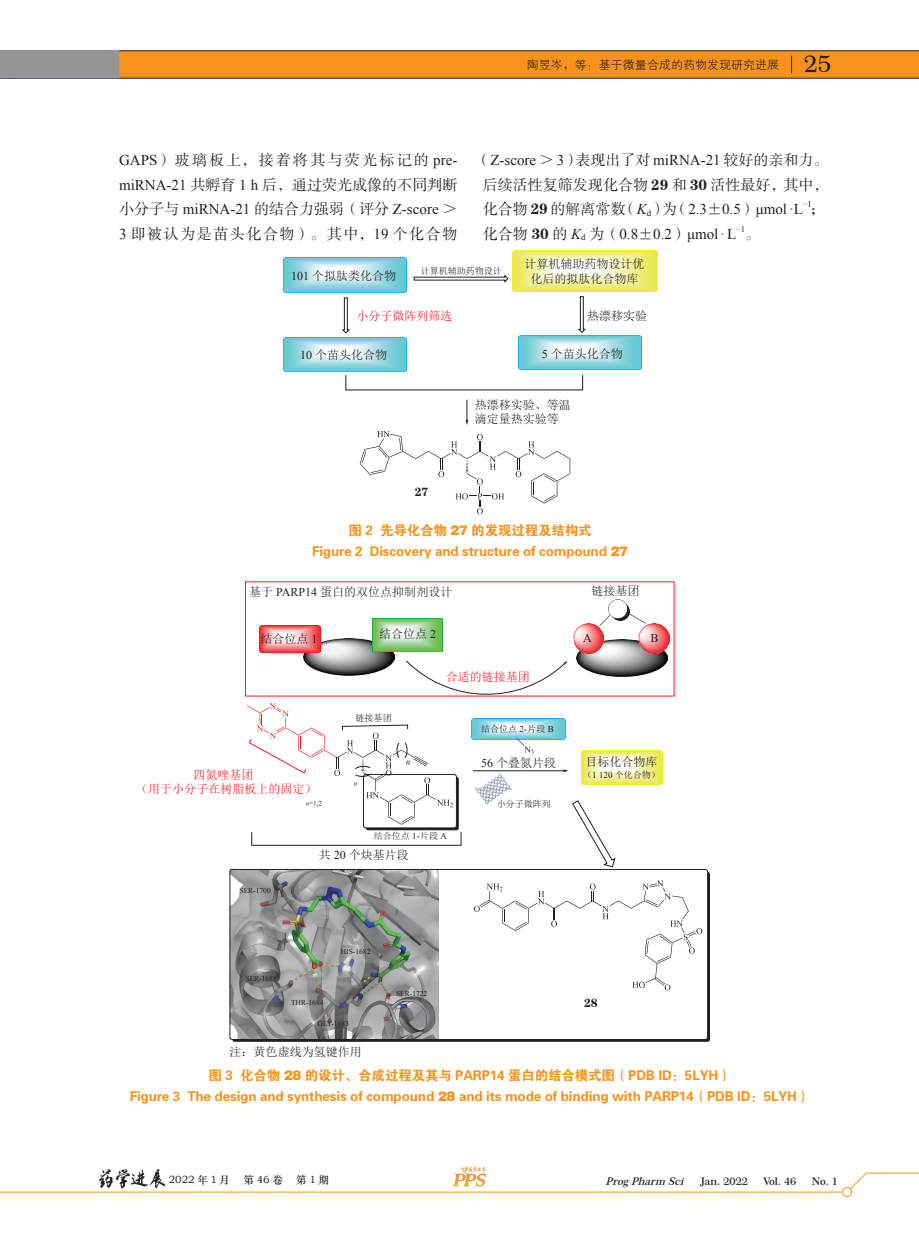
<style>
.page{position:relative;width:919px;height:1238px;background:#fff}
.page>*{position:absolute;margin:0;border:0;box-sizing:border-box;transform-origin:0 0}
.t1{font:15px "Times New Roman";color:#231f20}
.t2{font:15px/24.6px "FZSSK GBK1 0";color:#231f20}
.t3{font:15px/24.6px "FZSSK GBK1 0";letter-spacing:.075em;color:#231f20}
.t4{font:15px "FZSSK GBK1 0";letter-spacing:.1em;color:#231f20}
.t5{font:13.5px/21px "FZDHTK GBK1 0";letter-spacing:-.01em;color:#f7931d;text-align:center}
.t6{font:12px/14.4px "Sim Sun";color:#231f20;text-align:center}
.t7{font:12px/14.4px "Sim Sun";color:#ee1d23;text-align:center}
.t8{font:12px "FZXH1 K GBK1 0";color:#231f20}
.t9{font:12px "FZCSK GBK1 0";color:#231f20}
.t10{font:12px "Times New Roman";color:#231f20}
.t11{font:600 10.5px "Century 751 BT";color:#231f20}
.t12{font:10.5px "ST Zhongsong";letter-spacing:.125em;color:#231f20}
.t13{font:italic 600 10.5px "Century 751 BT";color:#231f20}
.t14{font:9px "Sim Sun";color:#231f20}
.t15{font:8.7px "Sim Sun";color:#231f20}
.t16{font:7.5px "Times New Roman";color:#231f20}
.s1{font-family:"Century 751 BT";font-weight:600;font-size:23.1px}
.s2{font-family:"Times New Roman"}
.s3{font-family:"FZSSK GBK1 0"}
.s4{font-family:"Sim Sun"}
.s5{font-family:"FZCSK GBK1 0"}
.s6{font-family:"Times New Roman";font-style:italic}
.s7{font-style:italic}
.s8{font-family:"FZCCHK GBK1 0"}
</style>
<div class="page">
<svg style="left:0;top:50px;width:918px;height:28px;background:#ec8e1f"></svg>
<svg style="left:849px;top:1172px;width:69px;height:20px"></svg>
<hr style="left:13px;top:1191px;width:834px;height:1px;background:#f7931d">
<div style="left:842px;top:1187px;width:9px;height:9px;background:#fff;border-radius:50%"></div>
<div style="left:842px;top:1187px;width:9px;height:9px;border:1px solid #f7931d;border-radius:50%"></div>
<svg style="left:0;top:1191px;width:13px;height:1px"></svg>
<img style="left:452px;top:1166px;width:34px;height:21px">
<img style="left:98px;top:1169px;width:68px;height:20px">
<div style="left:0;top:51px;width:13px;height:27px;background:#939598"></div>
<div style="left:13px;top:51px;width:106px;height:27px;background:#939598"></div>
<img style="left:303px;top:638px;width:92px;height:22px">
<img style="left:259px;top:625px;width:61px;height:27px">
<img style="left:372px;top:618px;width:70px;height:33px">
<img style="left:576px;top:639px;width:91px;height:37px">
<img style="left:573px;top:624px;width:30px;height:29px">
<img style="left:637px;top:623px;width:32px;height:30px">
<img style="left:608px;top:599px;width:21px;height:21px">
<svg style="left:599px;top:615px;width:11px;height:11px"></svg>
<svg style="left:626px;top:612px;width:20px;height:11px"></svg>
<img style="left:615px;top:750px;width:47px;height:34px">
<svg style="left:247px;top:660px;width:368px;height:207px"></svg>
<svg style="left:232px;top:871px;width:478px;height:170px"></svg>
<div style="left:229px;top:869px;width:478px;height:170px;border:1px solid #231f20;border-radius:2px"></div>
<svg style="left:360px;top:431px;width:210px;height:83px"></svg>
<img style="left:283px;top:258px;width:124px;height:34px">
<svg style="left:341px;top:297px;width:9px;height:37px"></svg>
<img style="left:283px;top:337px;width:124px;height:34px">
<svg style="left:413px;top:274px;width:95px;height:9px"></svg>
<img style="left:512px;top:250px;width:145px;height:42px">
<svg style="left:578px;top:296px;width:8px;height:37px"></svg>
<img style="left:518px;top:335px;width:123px;height:34px">
<svg style="left:465px;top:400px;width:3px;height:25px"></svg>
<p class="t8" style="left:527px;top:58px;width:306px">陶昱岑，等：基于微量合成的药物发现研究进展 <span class="s1">25</span></p>
<p class="t3" style="left:119px;top:148px;width:340px"><span class="s2">GAPS</span>）玻璃板上，接着将其与荧光标记的 <span class="s2">pre&shy;miRNA-21</span> 共孵育 <span class="s2">1 h</span> 后，通过荧光成像的不同判断</p>
<p class="t1" style="left:119px;top:199px;width:340px"><span class="s3">小分子与</span> miRNA-21 <span class="s3">的结合力强弱（评分</span> Z-score <span class="s4">＞</span></p>
<p class="t4" style="left:119px;top:226px;width:340px"><span class="s2">3</span> 即被认为是苗头化合物）。其中，<span class="s2">19</span> 个化合物</p>
<p class="t1" style="left:475px;top:150px;width:355px"><span class="s3">（</span>Z-score <span class="s4">＞</span> 3<span class="s3">）表现出了对</span> miRNA-21 <span class="s3">较好的亲和力。</span></p>
<p class="t2" style="left:483px;top:173px;width:347px">后续活性复筛发现化合物 <span class="s5">29</span> 和 <span class="s5">30</span> 活性最好，其中，化合物 <span class="s5">29</span> 的解离常数（<span class="s6">K</span><sub>d</sub>）为（<span class="s2">2.3</span><span class="s4">±</span><span class="s2">0.5</span>） <span class="s2">μmol·L</span></p>
<p class="t15" style="left:803px;top:200px;width:10px">-<span class="s2">1</span></p>
<p class="t2" style="left:809px;top:198px;width:16px">；</p>
<p class="t1" style="left:483px;top:224px;width:255px"><span class="s3">化合物</span> <span class="s5">30</span> <span class="s3">的</span> <span class="s7">K</span><sub>d</sub> <span class="s3">为（</span>0.8<span class="s4">±</span>0.2<span class="s3">）</span>μmol·L</p>
<p class="t15" style="left:736px;top:224px;width:10px">-<span class="s2">1</span></p>
<p class="t2" style="left:745px;top:222px;width:16px">。</p>
<p class="t6" style="left:291px;top:268px;width:106px"><span class="s2">101</span> 个拟肽类化合物</p>
<p class="t6" style="left:524px;top:256px;width:121px">计算机辅助药物设计优化后的拟肽化合物库</p>
<p class="t14" style="left:421px;top:266px;width:82px">计算机辅助药物设计</p>
<p class="t7" style="left:356px;top:308px;width:97px">小分子微阵列筛选</p>
<p class="t6" style="left:587px;top:308px;width:61px">热漂移实验</p>
<p class="t6" style="left:300px;top:347px;width:88px"><span class="s2">10</span> 个苗头化合物</p>
<p class="t6" style="left:541px;top:347px;width:82px"><span class="s2">5</span> 个苗头化合物</p>
<p class="t6" style="left:474px;top:397px;width:97px;text-align:left">热漂移实验、等温滴定量热实验等</p>
<p class="t9" style="left:414px;top:484px;width:15px">27</p>
<p class="t5" style="left:312px;top:520px;width:318px">图 2 先导化合物 <span class="s8">27</span> 的发现过程及结构式<br>Figure 2 Discovery and structure of compound <span class="s8">27</span></p>
<p class="t6" style="left:249px;top:584px;width:204px">基于 <span class="s2">PARP14</span> 蛋白的双位点抑制剂设计</p>
<p class="t6" style="left:260px;top:632px;width:58px">结合位点 <span class="s2">1</span></p>
<p class="t6" style="left:379px;top:626px;width:58px">结合位点 <span class="s2">2</span></p>
<p class="t7" style="left:446px;top:669px;width:85px">合适的链接基团</p>
<p class="t14" style="left:355px;top:713px;width:38px">链接基团</p>
<p class="t7" style="left:136px;top:767px;width:181px">四氮唑基团<br>（用于小分子在树脂板上的固定）</p>
<p class="t16" style="left:239px;top:885px;width:33px">SER-1700</p>
<p class="t14" style="left:374px;top:831px;width:74px">结合位点 <span class="s2">1-</span>片段 <span class="s2">A</span></p>
<p class="t6" style="left:319px;top:848px;width:91px">共 <span class="s2">20</span> 个炔基片段</p>
<p class="t16" style="left:245px;top:973px;width:33px">SER-1688</p>
<p class="t16" style="left:341px;top:946px;width:31px">HIS-1682</p>
<p class="t16" style="left:396px;top:988px;width:33px">SER-1722</p>
<p class="t16" style="left:291px;top:997px;width:34px">THR-1684</p>
<p class="t16" style="left:317px;top:1018px;width:33px">GLY-1683</p>
<p class="t6" style="left:229px;top:1044px;width:133px">注：黄色虚线为氢键作用</p>
<p class="t14" style="left:481px;top:724px;width:74px">结合位点 <span class="s2">2-</span>片段 <span class="s2">B</span></p>
<p class="t6" style="left:481px;top:755px;width:76px"><span class="s2">56</span> 个叠氮片段</p>
<p class="t14" style="left:496px;top:799px;width:55px">小分子微阵列</p>
<p class="t6" style="left:591px;top:583px;width:49px">链接基团</p>
<p class="t10" style="left:583px;top:630px;width:10px">A</p>
<p class="t10" style="left:650px;top:630px;width:10px">B</p>
<p class="t6" style="left:585px;top:754px;width:73px">目标化合物库</p>
<p class="t14" style="left:583px;top:770px;width:78px">（<span class="s2">1 120</span> 个化合物）</p>
<p class="t9" style="left:584px;top:995px;width:15px">28</p>
<p class="t5" style="left:130px;top:1064px;width:682px">图 3 化合物 <span class="s8">28</span> 的设计、合成过程及其与 PARP14 蛋白的结合模式图（PDB ID：5LYH）<br>Figure 3 The design and synthesis of compound <span class="s8">28</span> and its mode of binding with PARP14（PDB ID：5LYH）</p>
<p class="t12" style="left:169px;top:1171px;width:63px">2022 年 1 月</p>
<p class="t12" style="left:243px;top:1171px;width:41px">第46卷</p>
<p class="t12" style="left:296px;top:1171px;width:34px">第1期</p>
<p class="t13" style="left:605px;top:1174px;width:83px">ProgPharm Sci</p>
<p class="t11" style="left:700px;top:1174px;width:50px">Jan. 2022</p>
<p class="t11" style="left:763px;top:1174px;width:35px">Vol. 46</p>
<p class="t11" style="left:811px;top:1174px;width:28px">No. 1</p>
</div>
